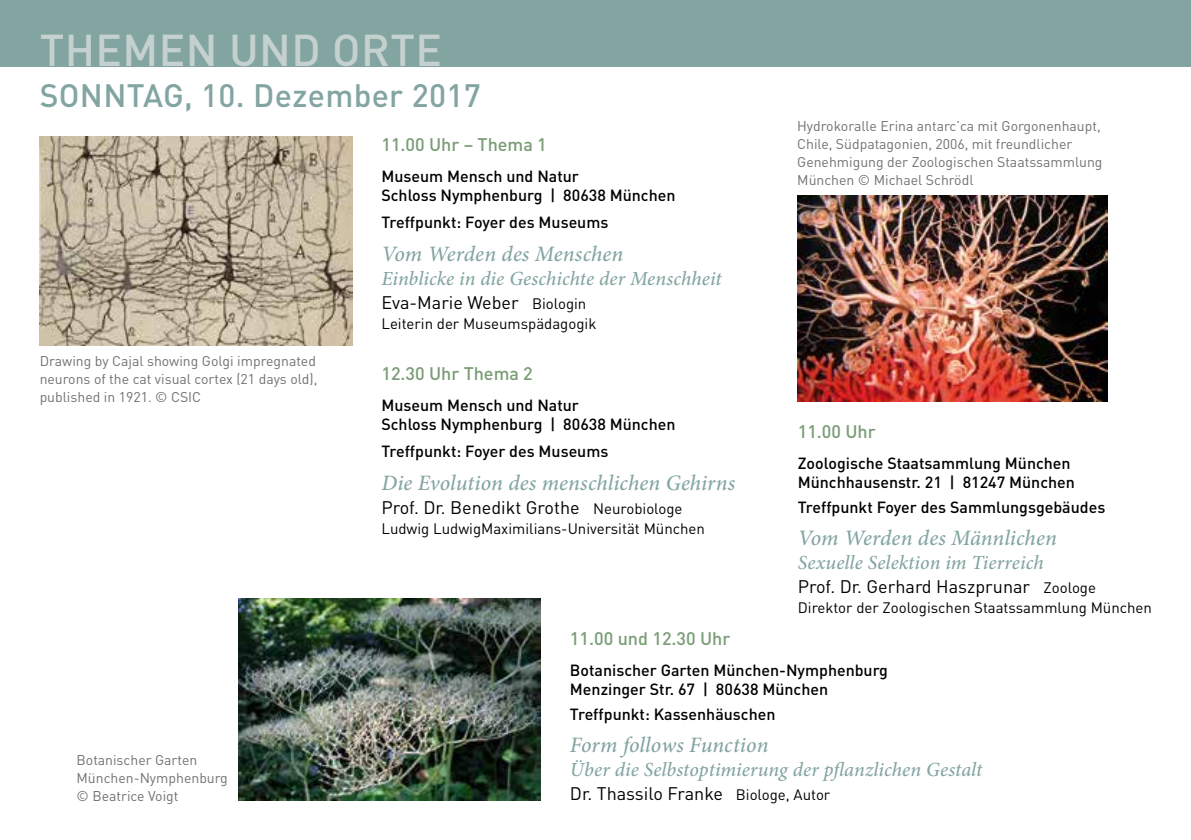
<style>
.page{position:relative;width:1191px;height:840px;background:#fff}
.page>*{position:absolute;margin:0;border:0;box-sizing:border-box;transform-origin:0 0}
.t1{font:500 44px "FFDIN";letter-spacing:.01em;color:#c5d1cf}
.t2{font:500 32px "FFDIN";letter-spacing:.01em;color:#83a5a1}
.t3{font:italic 500 22px "Minion Pro";letter-spacing:.005em;color:#83a5a1}
.t4{font:italic 500 20px "Minion Pro";letter-spacing:.005em;color:#83a5a1}
.t5{font:18px "FFDIN";color:#000}
.t6{font:500 18px "FFDIN";color:#799d75}
.t7{font:500 16px/19.2px "FFDIN";color:#000}
.t8{font:15px "FFDIN";color:#000}
.t9{font:14px/18px "FFDIN";color:#707172}
.s1{font-size:15px}
</style>
<div class="page">
<div style="left:0;top:0;width:1191px;height:66px;background:#83a5a1"></div>
<img style="left:40px;top:137px;width:313px;height:208px">
<img style="left:797px;top:195px;width:310px;height:206px">
<img style="left:238px;top:598px;width:303px;height:201px">
<h1 class="t1" style="left:40px;top:22px;width:86px">Themen</h1>
<h1 class="t1" style="left:229px;top:22px;width:30px">und</h1>
<h1 class="t1" style="left:332px;top:22px;width:111px">ORTE</h1>
<h2 class="t2" style="left:40px;top:75px;width:443px">SONNTAG, 10. Dezember 2017</h2>
<p class="t9" style="left:40px;top:351px;width:279px;text-align:justify">Drawing by Cajal showing Golgi impregnated neurons of the cat visual cortex (21 days old), published in 1921. © CSIC</p>
<p class="t6" style="left:381px;top:133px;width:167px">11.00 Uhr – Thema 1</p>
<p class="t7" style="left:381px;top:166px;width:295px">Museum Mensch und Natur<br>Schloss Nymphenburg | 80638 München</p>
<p class="t7" style="left:381px;top:213px;width:228px">Treffpunkt: Foyer des Museums</p>
<h3 class="t3" style="left:381px;top:238px;width:243px">Vom Werden des Menschen</h3>
<p class="t4" style="left:381px;top:264px;width:342px">Einblicke in die Geschichte der Menschheit</p>
<p class="t5" style="left:381px;top:291px;width:206px">Eva-Marie Weber <span class="s1">Biologin</span></p>
<p class="t8" style="left:381px;top:314px;width:216px">Leiterin der Museumspädagogik</p>
<p class="t6" style="left:381px;top:362px;width:153px">12.30 Uhr Thema 2</p>
<p class="t7" style="left:381px;top:395px;width:295px">Museum Mensch und Natur<br>Schloss Nymphenburg | 80638 München</p>
<p class="t7" style="left:381px;top:441px;width:228px">Treffpunkt: Foyer des Museums</p>
<h3 class="t3" style="left:381px;top:467px;width:355px">Die Evolution des menschlichen Gehirns</h3>
<p class="t5" style="left:381px;top:495px;width:303px">Prof. Dr. Benedikt Grothe <span class="s1">Neurobiologe</span></p>
<p class="t8" style="left:381px;top:518px;width:325px">Ludwig LudwigMaximilians-Universität München</p>
<p class="t9" style="left:797px;top:116px;width:307px">Hydrokoralle Erina antarc’ca mit Gorgonenhaupt, Chile, Südpatagonien, 2006, mit freundlicher Genehmigung der Zoologischen Staatssammlung München © Michael Schrödl</p>
<p class="t6" style="left:797px;top:420px;width:79px">11.00 Uhr</p>
<p class="t7" style="left:797px;top:452px;width:279px">Zoologische Staatsammlung München<br>Münchhausenstr. 21 | 81247 München</p>
<p class="t7" style="left:797px;top:497px;width:309px">Treffpunkt Foyer des Sammlungsgebäudes</p>
<h3 class="t3" style="left:797px;top:522px;width:261px">Vom Werden des Männlichen</h3>
<p class="t4" style="left:797px;top:548px;width:247px">Sexuelle Selektion im Tierreich</p>
<p class="t5" style="left:797px;top:575px;width:300px">Prof. Dr. Gerhard Haszprunar <span class="s1">Zoologe</span></p>
<p class="t8" style="left:797px;top:598px;width:356px">Direktor der Zoologischen Staatssammlung München</p>
<p class="t9" style="left:77px;top:750px;width:153px">Botanischer Garten<br>München-Nymphenburg © Beatrice Voigt</p>
<p class="t6" style="left:570px;top:626px;width:162px">11.00 und 12.30 Uhr</p>
<p class="t7" style="left:570px;top:659px;width:319px">Botanischer Garten München-Nymphenburg<br>Menzinger Str. 67 | 80638 München</p>
<p class="t7" style="left:570px;top:703px;width:207px">Treffpunkt: Kassenhäuschen</p>
<h3 class="t3" style="left:570px;top:729px;width:200px">Form follows Function</h3>
<p class="t4" style="left:570px;top:755px;width:414px">Über die Selbstoptimierung der pflanzlichen Gestalt</p>
<p class="t5" style="left:570px;top:781px;width:262px">Dr. Thassilo Franke <span class="s1">Biologe, Autor</span></p>
</div>
